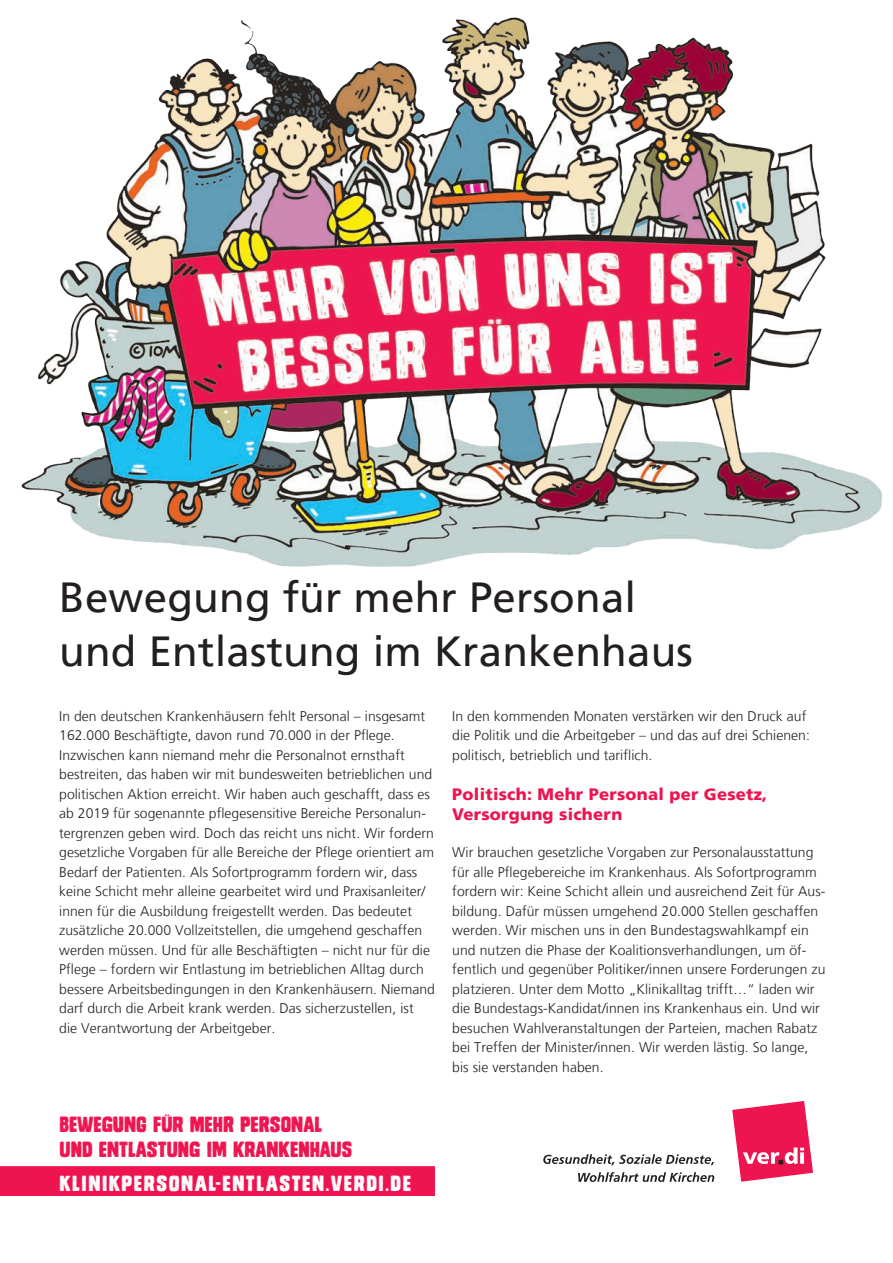
<style>
.page{position:relative;width:893px;height:1263px;background:#fff}
.page>*{position:absolute;margin:0;border:0;box-sizing:border-box;transform-origin:0 0}
.t1{font:42px/54px "Frutiger";letter-spacing:.005em;color:#231f20}
.t2{font:21px/25.2px "Monstro";color:#ed1450}
.t3{font:21px "Monstro";letter-spacing:.075em;color:#fff}
.t4{font:900 16.5px/19.5px "Frutiger";letter-spacing:.015em;color:#ed1450}
.t5{font:300 13.95px/19.5px "Frutiger";letter-spacing:.005em;color:#231f20}
</style>
<div class="page">
<div style="left:0;top:1166px;width:435px;height:30px;background:#ed1450"></div>
<svg style="left:732px;top:1101px;width:81px;height:81px"></svg>
<svg style="left:543px;top:1154px;width:171px;height:11px"></svg>
<svg style="left:578px;top:1172px;width:136px;height:10px"></svg>
<img style="left:21px;top:17px;width:862px;height:550px">
<h1 class="t1" style="left:59px;top:571px;width:635px">Bewegung für mehr Personal und Entlastung im Krankenhaus</h1>
<p class="t5" style="left:59px;top:706px;width:377px">In den deutschen Krankenhäusern fehlt Personal – insgesamt 162.000 Beschäftigte, davon rund 70.000 in der Pflege.<br>Inzwischen kann niemand mehr die Personalnot ernsthaft bestreiten, das haben wir mit bundesweiten betrieblichen und politischen Aktion erreicht. Wir haben auch geschafft, dass es ab 2019 für sogenannte pflegesensitive Bereiche Personalun&shy;tergrenzen geben wird. Doch das reicht uns nicht. Wir fordern gesetzliche Vorgaben für alle Bereiche der Pflege orientiert am Bedarf der Patienten. Als Sofortprogramm fordern wir, dass keine Schicht mehr alleine gearbeitet wird und Praxisanleiter/ innen für die Ausbildung freigestellt werden. Das bedeutet zusätzliche 20.000 Vollzeitstellen, die umgehend geschaffen werden müssen. Und für alle Beschäftigten – nicht nur für die Pflege – fordern wir Entlastung im betrieblichen Alltag durch bessere Arbeitsbedingungen in den Krankenhäusern. Niemand darf durch die Arbeit krank werden. Das sicherzustellen, ist die Verantwortung der Arbeitgeber.</p>
<h2 class="t2" style="left:60px;top:1112px;width:294px">BEWEGUNG FÜR MEHR PERSONAL<br>UND ENTLASTUNG IM KRANKENHAUS</h2>
<h2 class="t3" style="left:60px;top:1171px;width:353px">KLINIKPERSONAL-ENTLASTEN.VERDI.DE</h2>
<p class="t5" style="left:452px;top:706px;width:359px">In den kommenden Monaten verstärken wir den Druck auf die Politik und die Arbeitgeber – und das auf drei Schienen: politisch, betrieblich und tariflich.</p>
<p class="t4" style="left:452px;top:784px;width:316px">Politisch: Mehr Personal per Gesetz,<br>Versorgung sichern</p>
<p class="t5" style="left:452px;top:843px;width:375px">Wir brauchen gesetzliche Vorgaben zur Personalausstattung für alle Pflegebereiche im Krankenhaus. Als Sofortprogramm fordern wir: Keine Schicht allein und ausreichend Zeit für Aus&shy;bildung. Dafür müssen umgehend 20.000 Stellen geschaffen werden. Wir mischen uns in den Bundestagswahlkampf ein und nutzen die Phase der Koalitionsverhandlungen, um öf&shy;fentlich und gegenüber Politiker/innen unsere Forderungen zu platzieren. Unter dem Motto „Klinikalltag trifft…“ laden wir die Bundestags-Kandidat/innen ins Krankenhaus ein. Und wir besuchen Wahlveranstaltungen der Parteien, machen Rabatz bei Treffen der Minister/innen. Wir werden lästig. So lange, bis sie verstanden haben.</p>
</div>
